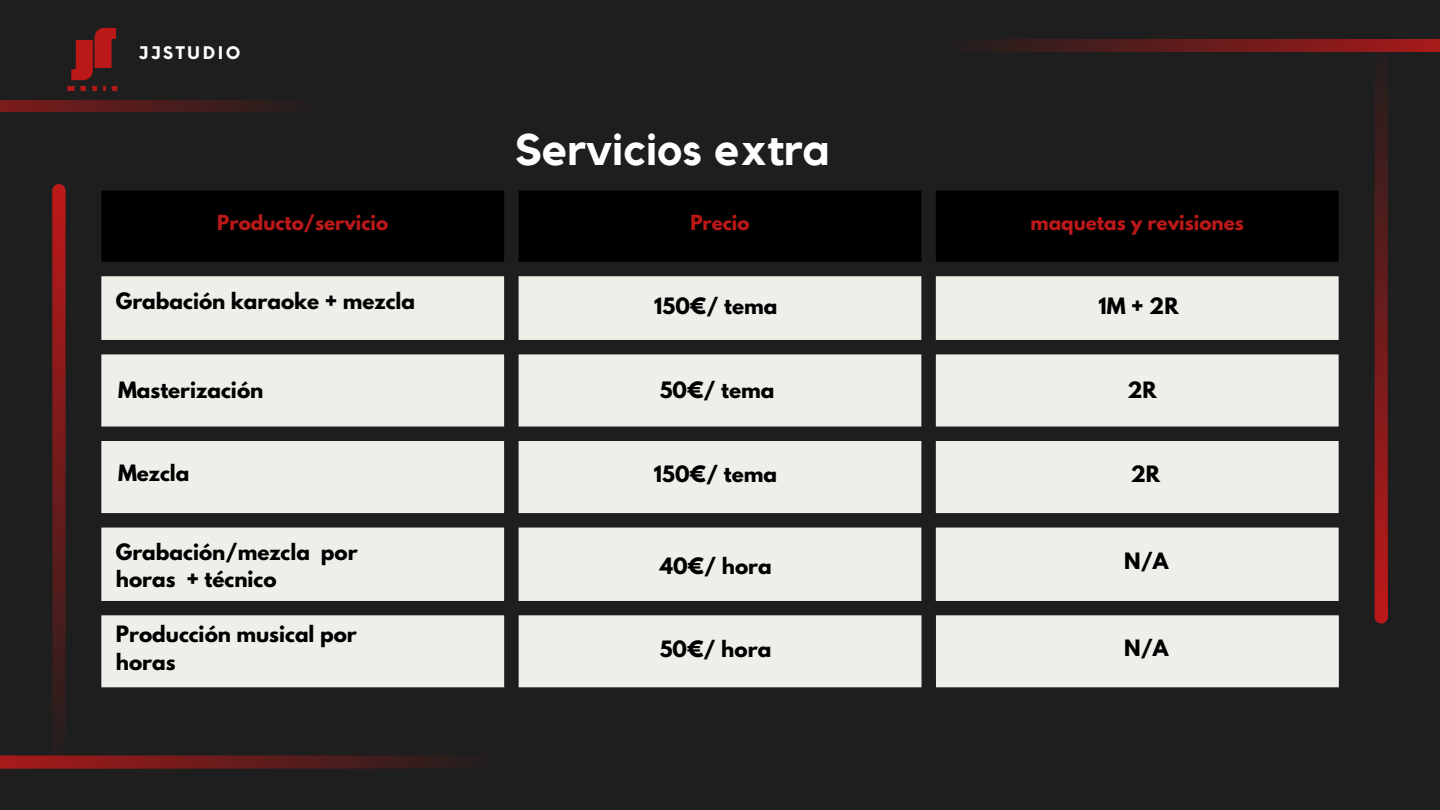
<style>
.page{position:relative;width:1440px;height:810px;background:#1e1e1e}
.page>*{position:absolute;margin:0;border:0;box-sizing:border-box;transform-origin:0 0}
.t1{font:60.4px "Extenda 80 Peta";color:#bb1919}
.t2{font:700 44px "Kollektif";color:#fff}
.t3{font:700 20px/27.8px "League Spartan";color:#000}
.t4{font:700 18.4px "League Spartan";color:#bb1919}
.t5{font:700 17px "Now";letter-spacing:.15em;color:#fff}
.t6{font:7.6px "Extenda 100 Yotta";color:#bb1919}
</style>
<div class="page">
<svg style="left:0;top:100px;width:286px;height:12px;background:#521c1c"></svg>
<svg style="left:52px;top:184px;width:14px;height:585px;background:#6c1b1b"></svg>
<svg style="left:0;top:755px;width:463px;height:14px;background:#641b1b"></svg>
<svg style="left:1375px;top:39px;width:13px;height:585px;background:#6f1b1b"></svg>
<svg style="left:978px;top:39px;width:462px;height:13px;background:#681b1b"></svg>
<div style="left:101px;top:191px;width:1238px;height:71px;background:#000"></div>
<svg style="left:101px;top:276px;width:1237px;height:325px;background:#cecdc9"></svg>
<div style="left:101px;top:615px;width:1238px;height:72px;background:#efeee9"></div>
<p class="t1" style="left:117px;top:75px;width:24px;rotate:-180deg">J</p>
<p class="t1" style="left:71px;top:33px;width:24px">J</p>
<p class="t6" style="left:81px;top:85px;width:39px">USIC</p>
<p class="t6" style="left:68px;top:85px;width:9px">M</p>
<p class="t5" style="left:139px;top:44px;width:103px">JJSTUDIO</p>
<p class="t2" style="left:515px;top:130px;width:316px">Servicios extra</p>
<p class="t4" style="left:217px;top:214px;width:172px">Producto/servicio</p>
<p class="t4" style="left:690px;top:214px;width:61px">Precio</p>
<p class="t4" style="left:1031px;top:214px;width:215px">maquetas y revisiones</p>
<p class="t3" style="left:116px;top:289px;width:301px">Grabación karaoke + mezcla</p>
<p class="t3" style="left:654px;top:295px;width:125px">150€/ tema</p>
<p class="t3" style="left:1099px;top:295px;width:82px">1M + 2R</p>
<p class="t3" style="left:118px;top:379px;width:147px">Masterización</p>
<p class="t3" style="left:660px;top:379px;width:116px">50€/ tema</p>
<p class="t3" style="left:1127px;top:379px;width:31px">2R</p>
<p class="t3" style="left:118px;top:462px;width:73px">Mezcla</p>
<p class="t3" style="left:654px;top:462px;width:125px">150€/ tema</p>
<p class="t3" style="left:1131px;top:462px;width:31px">2R</p>
<p class="t3" style="left:116px;top:540px;width:243px">Grabación/mezcla por horas + técnico</p>
<p class="t3" style="left:116px;top:623px;width:243px">Producción musical por horas</p>
<p class="t3" style="left:660px;top:554px;width:114px">40€/ hora</p>
<p class="t3" style="left:660px;top:637px;width:113px">50€/ hora</p>
<p class="t3" style="left:1124px;top:550px;width:46px">N/A</p>
<p class="t3" style="left:1124px;top:637px;width:46px">N/A</p>
</div>
